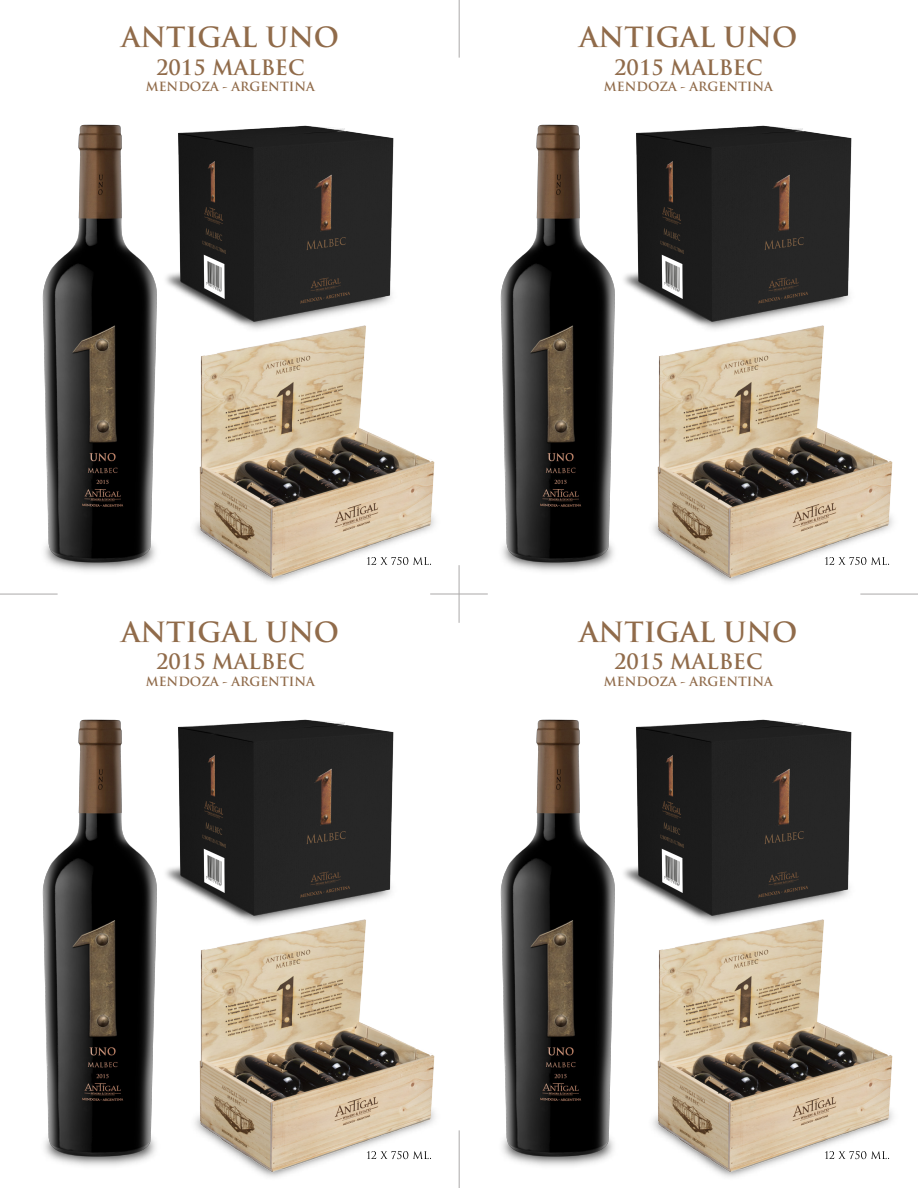
<style>
.page{position:relative;width:918px;height:1188px;background:#fff}
.page>*{position:absolute;margin:0;border:0;box-sizing:border-box;transform-origin:0 0}
.t1{font:700 27.15px "Trajan Pro";color:#906b4a}
.t2{font:700 20.7px "Trajan Pro";color:#906b4a}
.t3{font:700 12.45px "Trajan Pro";color:#906b4a}
</style>
<div class="page">
<hr style="left:459px;top:0;width:1px;height:58px;background:#aba9a9">
<img style="left:197px;top:50px;width:263px;height:163px">
<img style="left:197px;top:213px;width:238px;height:370px">
<img style="left:0;top:486px;width:203px;height:109px">
<img style="left:5px;top:124px;width:192px;height:471px">
<img style="left:655px;top:125px;width:197px;height:88px">
<img style="left:655px;top:213px;width:238px;height:370px">
<img style="left:454px;top:486px;width:207px;height:132px">
<img style="left:464px;top:124px;width:191px;height:472px">
<img style="left:197px;top:719px;width:197px;height:88px">
<img style="left:197px;top:807px;width:238px;height:370px">
<img style="left:197px;top:1080px;width:6px;height:97px">
<img style="left:42px;top:719px;width:155px;height:447px">
<img style="left:655px;top:719px;width:197px;height:88px">
<img style="left:655px;top:807px;width:238px;height:370px">
<img style="left:458px;top:1080px;width:203px;height:108px">
<img style="left:464px;top:719px;width:191px;height:469px">
<h1 class="t1" style="left:122px;top:21px;width:219px">ANTIGAL UNO</h1>
<h2 class="t2" style="left:156px;top:55px;width:150px">2015 MALBEC</h2>
<p class="t3" style="left:146px;top:79px;width:171px">MENDOZA - ARGENTINA</p>
<h1 class="t1" style="left:122px;top:615px;width:219px">ANTIGAL UNO</h1>
<h2 class="t2" style="left:156px;top:649px;width:150px">2015 MALBEC</h2>
<p class="t3" style="left:146px;top:673px;width:171px">MENDOZA - ARGENTINA</p>
<h1 class="t1" style="left:580px;top:21px;width:219px">ANTIGAL UNO</h1>
<h2 class="t2" style="left:614px;top:55px;width:150px">2015 MALBEC</h2>
<p class="t3" style="left:604px;top:79px;width:171px">MENDOZA - ARGENTINA</p>
<h1 class="t1" style="left:580px;top:615px;width:219px">ANTIGAL UNO</h1>
<h2 class="t2" style="left:614px;top:649px;width:150px">2015 MALBEC</h2>
<p class="t3" style="left:604px;top:673px;width:171px">MENDOZA - ARGENTINA</p>
</div>
